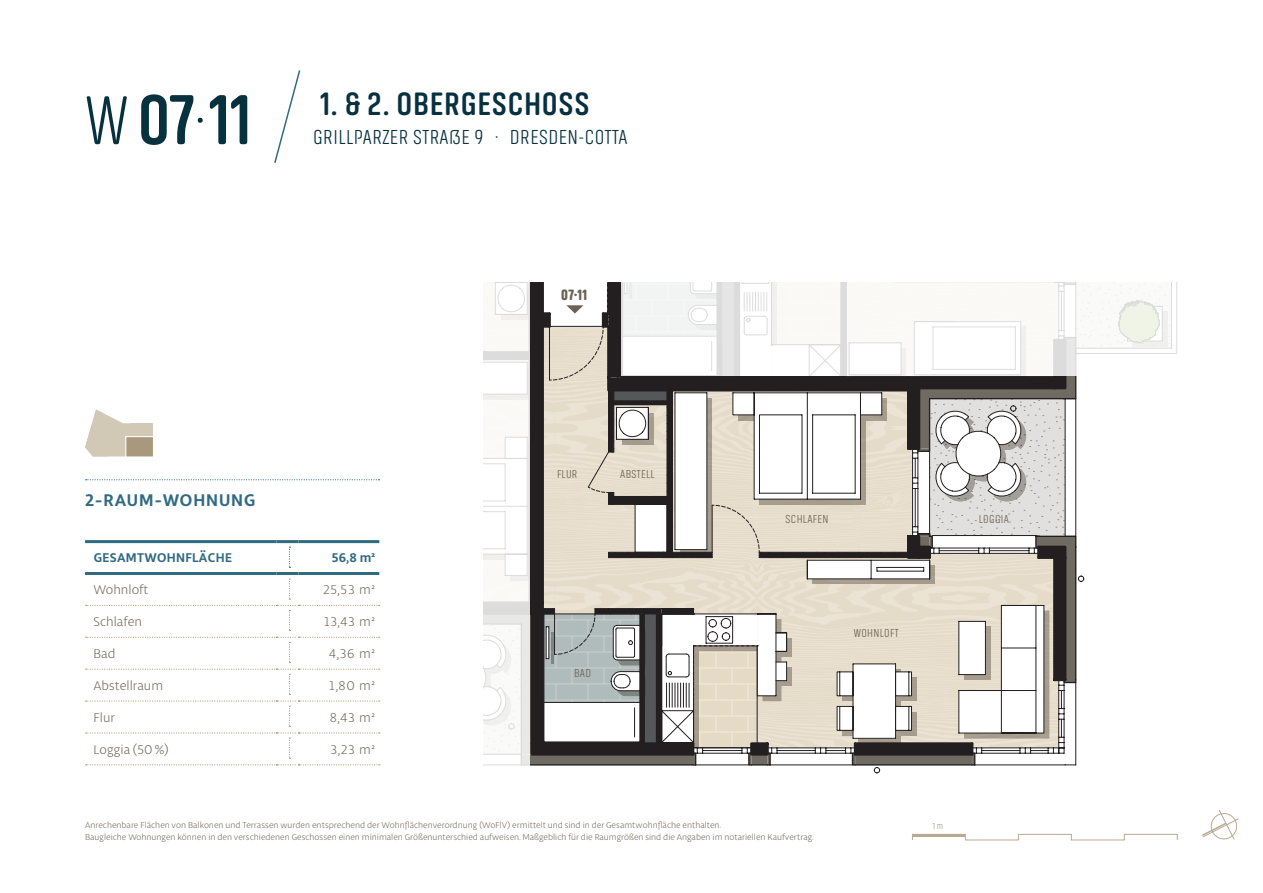
<style>
.page{position:relative;width:1263px;height:893px;background:#fff}
.page>*{position:absolute;margin:0;border:0;box-sizing:border-box;transform-origin:0 0}
.t1{font:700 72px "Akhand Soft";color:#07313f}
.t2{font:700 33px "Akhand Soft";letter-spacing:.025em;color:#07313f}
.t3{font:300 21px "Akhand Soft";letter-spacing:.025em;color:#07313f}
.t4{font:700 18px "Libertad";letter-spacing:.05em;color:#316b81}
.t5{font:900 15px "Akhand Soft";color:#6c6153}
.t6{font:300 13.5px "Libertad";color:#6c6153}
.t7{font:700 13.5px "Libertad";letter-spacing:.025em;color:#316b81}
.t8{font:300 12px "Akhand Soft";letter-spacing:.025em;color:#6c6153}
.t9{font:300 9px "Libertad";color:#6c6153}
.t10{font:300 9px "Akhand Soft";color:#a8987d}
.s1{font-weight:200}
</style>
<div class="page">
<svg style="left:484px;top:283px;width:693px;height:490px"></svg>
<svg style="left:912px;top:834px;width:266px;height:7px"></svg>
<hr style="left:913px;top:834px;width:52px;height:3px;background:#b9aa92">
<svg style="left:1202px;top:810px;width:37px;height:30px"></svg>
<svg style="left:86px;top:479px;width:293px;height:1px"></svg>
<svg style="left:85px;top:409px;width:68px;height:48px"></svg>
<hr style="left:85px;top:540px;width:191px;height:3px;background:#316b81">
<hr style="left:276px;top:540px;width:22px;height:3px;background:#316b81">
<hr style="left:298px;top:540px;width:81px;height:3px;background:#316b81">
<hr style="left:85px;top:572px;width:191px;height:3px;background:#316b81">
<hr style="left:276px;top:572px;width:22px;height:3px;background:#316b81">
<hr style="left:298px;top:572px;width:81px;height:3px;background:#316b81">
<svg style="left:289px;top:547px;width:1px;height:21px"></svg>
<svg style="left:86px;top:578px;width:294px;height:53px"></svg>
<svg style="left:86px;top:637px;width:294px;height:26px"></svg>
<svg style="left:86px;top:669px;width:294px;height:96px"></svg>
<svg style="left:274px;top:70px;width:27px;height:93px"></svg>
<h1 class="t1" style="left:85px;top:82px;width:168px"><span class="s1">W</span>07<span class="s1">·</span>11</h1>
<h2 class="t2" style="left:320px;top:86px;width:270px">1. &amp; 2. OBERGESCHOSS</h2>
<h3 class="t3" style="left:313px;top:127px;width:316px">GRILLPARZER STRAẞE 9 · DRESDEN-COTTA</h3>
<h3 class="t5" style="left:561px;top:286px;width:27px">07·11</h3>
<h3 class="t4" style="left:85px;top:488px;width:172px">2-RAUM-WOHNUNG</h3>
<h3 class="t8" style="left:557px;top:467px;width:22px">FLUR</h3>
<h3 class="t8" style="left:620px;top:467px;width:36px">ABSTELL</h3>
<h3 class="t7" style="left:94px;top:549px;width:140px">GESAMTWOHNFLÄCHE</h3>
<h3 class="t7" style="left:332px;top:549px;width:45px">56,8 m²</h3>
<h3 class="t6" style="left:94px;top:582px;width:56px">Wohnloft</h3>
<h3 class="t6" style="left:323px;top:582px;width:53px">25,53 m²</h3>
<h3 class="t6" style="left:94px;top:614px;width:50px">Schlafen</h3>
<h3 class="t6" style="left:325px;top:614px;width:52px">13,43 m²</h3>
<h3 class="t6" style="left:94px;top:645px;width:23px">Bad</h3>
<h3 class="t6" style="left:329px;top:645px;width:48px">4,36 m²</h3>
<h3 class="t6" style="left:94px;top:677px;width:71px">Abstellraum</h3>
<h3 class="t6" style="left:329px;top:677px;width:47px">1,80 m²</h3>
<h3 class="t6" style="left:94px;top:709px;width:23px">Flur</h3>
<h3 class="t6" style="left:330px;top:709px;width:47px">8,43 m²</h3>
<h3 class="t6" style="left:94px;top:741px;width:77px">Loggia (50%)</h3>
<h3 class="t6" style="left:331px;top:741px;width:46px">3,23 m²</h3>
<h3 class="t8" style="left:574px;top:666px;width:18px">BAD</h3>
<h3 class="t8" style="left:786px;top:513px;width:44px">SCHLAFEN</h3>
<h3 class="t8" style="left:979px;top:513px;width:31px">LOGGIA</h3>
<h3 class="t8" style="left:854px;top:626px;width:46px">WOHNLOFT</h3>
<p class="t9" style="left:85px;top:820px;width:638px">Anrechenbare Flächen von Balkonen und Terrassen wurden entsprechend der Wohnflächenverordnung (WoFlV) ermittelt und sind in der Gesamtwohnfläche enthalten.</p>
<p class="t10" style="left:933px;top:821px;width:12px">1 m</p>
<p class="t9" style="left:85px;top:832px;width:731px">Baugleiche Wohnungen können in den verschiedenen Geschossen einen minimalen Größenunterschied aufweisen. Maßgeblich für die Raumgrößen sind die Angaben im notariellen Kaufvertrag.</p>
</div>
